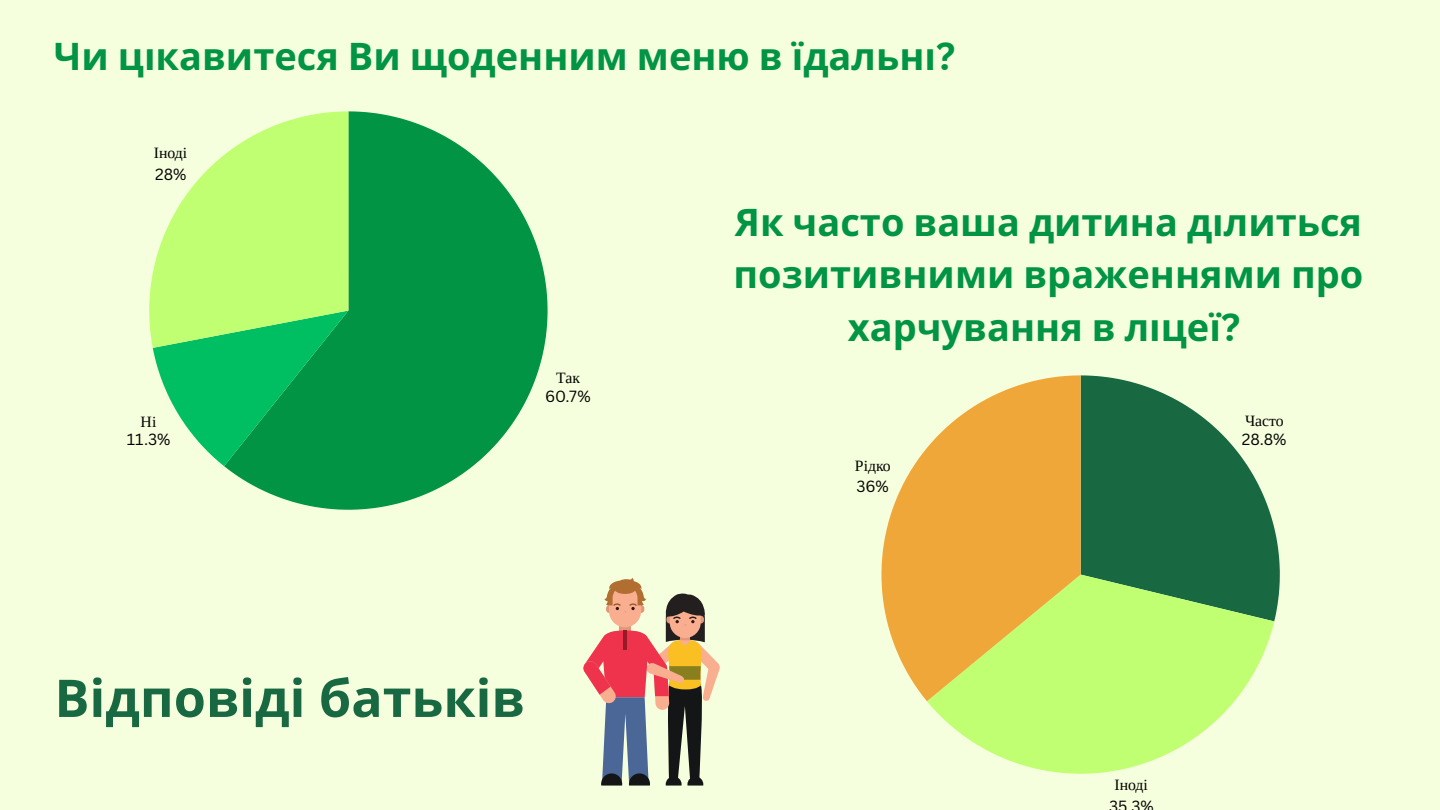
<style>
.page{position:relative;width:1440px;height:810px;background:#f6ffdd}
.page>*{position:absolute;margin:0;border:0;box-sizing:border-box;transform-origin:0 0}
.t1{font:700 52px "Open Sans";color:#186942}
.t2{font:700 38px/52.5px "Noto Sans";color:#009444;text-align:center}
.t3{font:15.7px "Liberation Serif";color:#000}
.t4{font:15.7px "Canva Sans";color:#000}
.s1{font-family:"Canva Sans"}
</style>
<div class="page">
<svg style="left:224px;top:111px;width:324px;height:399px;fill:#009444"></svg>
<svg style="left:153px;top:348px;width:195px;height:118px;background:#23b768"></svg>
<svg style="left:149px;top:111px;width:199px;height:237px;fill:#c1ff72"></svg>
<svg style="left:1081px;top:375px;width:199px;height:246px;fill:#186942"></svg>
<svg style="left:927px;top:575px;width:347px;height:199px;fill:#c1ff72"></svg>
<svg style="left:881px;top:375px;width:200px;height:326px;fill:#efa73a"></svg>
<svg style="left:583px;top:578px;width:137px;height:208px"></svg>
<p class="t2" style="left:54px;top:29px;width:903px">Чи ці кавитеся Ви щоденним меню в їдальні<span class="s1">?</span></p>
<p class="t3" style="left:154px;top:144px;width:35px">Іноді</p>
<p class="t4" style="left:155px;top:163px;width:33px">28%</p>
<p class="t3" style="left:141px;top:413px;width:17px">Ні</p>
<p class="t4" style="left:127px;top:429px;width:45px">11.3%</p>
<p class="t3" style="left:556px;top:369px;width:25px">Так</p>
<p class="t4" style="left:545px;top:385px;width:47px">60.7%</p>
<p class="t1" style="left:55px;top:661px;width:472px">Відповіді батьків</p>
<p class="t2" style="left:734px;top:195px;width:631px">Як часто ваша дитина ділиться позитивними враженнями про харчування в лі цеї<span class="s1">?</span></p>
<p class="t3" style="left:855px;top:457px;width:37px">Рідко</p>
<p class="t4" style="left:856px;top:476px;width:34px">36%</p>
<p class="t3" style="left:1245px;top:412px;width:40px">Часто</p>
<p class="t4" style="left:1242px;top:428px;width:46px">28.8%</p>
<p class="t3" style="left:1115px;top:776px;width:35px">Іноді</p>
<p class="t4" style="left:1109px;top:795px;width:46px">35 3%</p>
</div>
